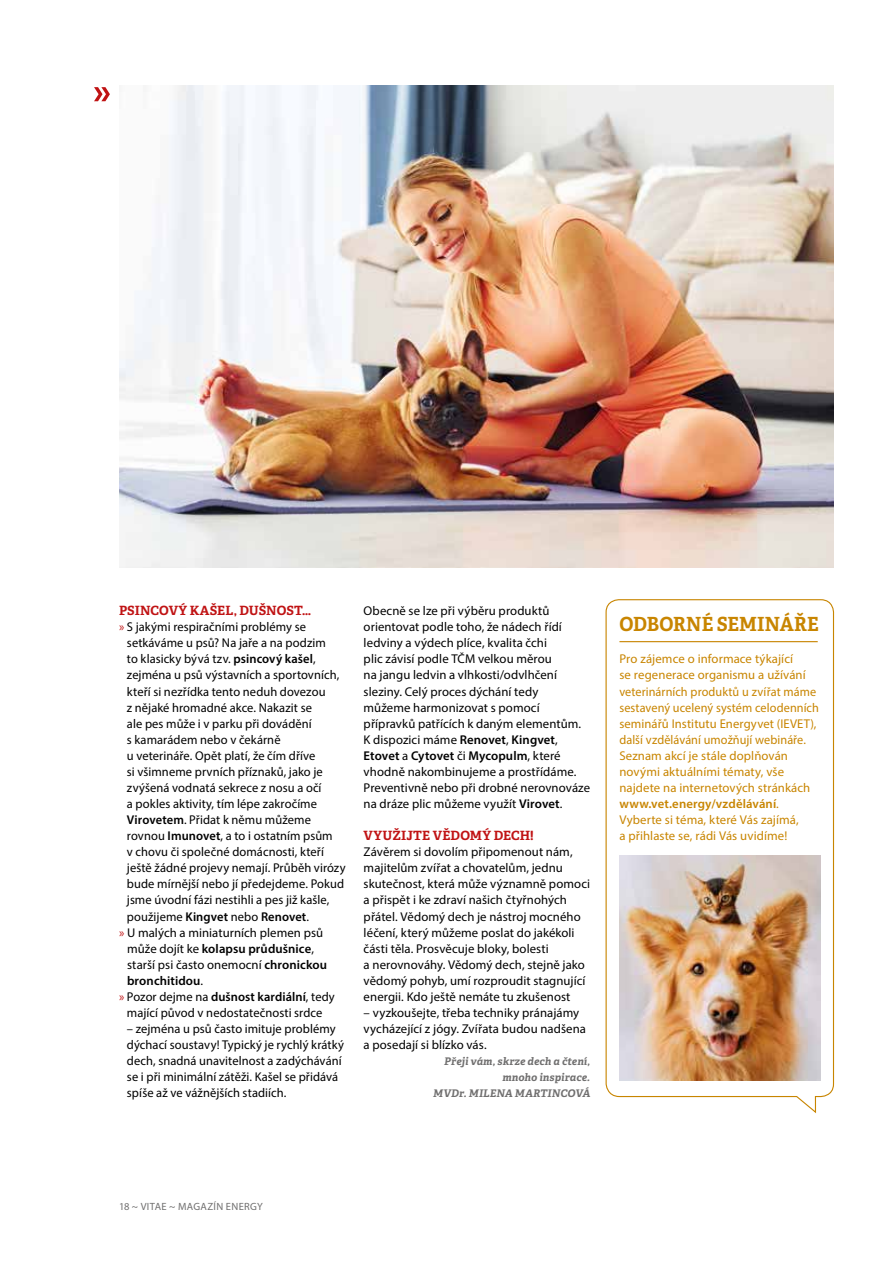
<style>
.page{position:relative;width:893px;height:1263px;background:#fff}
.page>*{position:absolute;margin:0;border:0;box-sizing:border-box;transform-origin:0 0}
.t1{font:700 19.5px "Adelle Basic";letter-spacing:.005em;color:#c88500;scale:.95 1}
.t2{font:12.75px/16px "Myriad Pro";letter-spacing:.005em;color:#000}
.t3{font:12.75px/16px "Myriad Pro";letter-spacing:.005em;color:#c88500}
.t4{font:600 12.75px "Myriad Pro";letter-spacing:.01em;color:#000}
.t5{font:700 12.75px "Adelle Basic";letter-spacing:.005em;color:#c01314}
.t6{font:italic 700 10.5px/16px "Adelle Basic";letter-spacing:.015em;color:#706f6f;text-align:right}
.t7{font:10.5px "Myriad Pro";letter-spacing:.035em;color:#706f6f}
.s1{color:#c01314}
.s2{font-weight:600}
.s3{font-weight:400}
</style>
<div class="page">
<img style="left:119px;top:85px;width:714px;height:482px">
<svg style="left:605px;top:599px;width:230px;height:514px"></svg>
<hr style="left:619px;top:641px;width:199px;height:1px;background:#c88500">
<img style="left:619px;top:856px;width:201px;height:225px">
<svg style="left:94px;top:87px;width:16px;height:14px"></svg>
<p class="t5" style="left:119px;top:602px;width:194px">PSINCOVÝ KAŠEL, DUŠNOST…</p>
<p class="t2" style="left:119px;top:619px;width:189px"><span class="s1">»</span> S jakými respiračními problémy se</p>
<p class="t2" style="left:127px;top:635px;width:200px">setkáváme u psů? Na jaře a na podzim</p>
<p class="t2" style="left:127px;top:651px;width:190px">to klasicky bývá tzv. <span class="s2">psincový kašel</span>,</p>
<p class="t2" style="left:127px;top:667px;width:214px">zejména u psů výstavních a sportovních,</p>
<p class="t2" style="left:127px;top:683px;width:200px">kteří si nezřídka tento neduh dovezou</p>
<p class="t2" style="left:127px;top:699px;width:187px">z nějaké hromadné akce. Nakazit se</p>
<p class="t2" style="left:127px;top:715px;width:186px">ale pes může i v parku při dovádění</p>
<p class="t2" style="left:127px;top:731px;width:155px">s kamarádem nebo v čekárně</p>
<p class="t2" style="left:127px;top:747px;width:190px">u veterináře. Opět platí, že čím dříve</p>
<p class="t2" style="left:127px;top:763px;width:197px">si všimneme prvních příznaků, jako je</p>
<p class="t2" style="left:127px;top:779px;width:196px">zvýšená vodnatá sekrece z nosu a očí</p>
<p class="t2" style="left:127px;top:795px;width:192px">a pokles aktivity, tím lépe zakročíme</p>
<p class="t2" style="left:127px;top:811px;width:185px"><span class="s2">Virovetem</span>. Přidat k němu můžeme</p>
<p class="t2" style="left:127px;top:828px;width:207px">rovnou <span class="s2">Imunovet</span>, a to i ostatním psům</p>
<p class="t2" style="left:127px;top:844px;width:199px">v chovu či společné domácnosti, kteří</p>
<p class="t2" style="left:127px;top:860px;width:220px">ještě žádné projevy nemají. Průběh virózy</p>
<p class="t2" style="left:127px;top:876px;width:219px">bude mírnější nebo jí předejdeme. Pokud</p>
<p class="t2" style="left:127px;top:892px;width:204px">jsme úvodní fázi nestihli a pes již kašle,</p>
<p class="t2" style="left:127px;top:908px;width:184px">použijeme <span class="s2">Kingvet</span> nebo <span class="s2">Renovet</span>.</p>
<p class="t2" style="left:119px;top:924px;width:206px"><span class="s1">»</span> U malých a miniaturních plemen psů</p>
<p class="t4" style="left:127px;top:940px;width:188px"><span class="s3">může dojít ke</span> kolapsu průdušnice<span class="s3">,</span></p>
<p class="t2" style="left:127px;top:956px;width:202px">starší psi často onemocní <span class="s2">chronickou</span></p>
<p class="t4" style="left:127px;top:972px;width:78px">bronchitidou<span class="s3">.</span></p>
<p class="t2" style="left:119px;top:988px;width:217px"><span class="s1">»</span> Pozor dejme na <span class="s2">dušnost kardiální</span>, tedy</p>
<p class="t2" style="left:127px;top:1004px;width:197px">mající původ v nedostatečnosti srdce</p>
<p class="t2" style="left:127px;top:1020px;width:219px">– zejména u psů často imituje problémy dýchací soustavy! Typický je rychlý krátký dech, snadná unavitelnost a zadýchávání se i při minimální zátěži. Kašel se přidává spíše až ve vážnějších stadiích.</p>
<p class="t2" style="left:364px;top:603px;width:228px">Obecně se lze při výběru produktů orientovat podle toho, že nádech řídí ledviny a výdech plíce, kvalita čchi<br>plic závisí podle TČM velkou měrou<br>na jangu ledvin a vlhkosti/odvlhčení sleziny. Celý proces dýchání tedy<br>můžeme harmonizovat s pomocí přípravků patřících k daným elementům.<br>K dispozici máme <span class="s2">Renovet</span>, <span class="s2">Kingvet</span>, <span class="s2">Etovet</span> a <span class="s2">Cytovet</span> či <span class="s2">Mycopulm</span>, které vhodně nakombinujeme a prostřídáme.<br>Preventivně nebo při drobné nerovnováze na dráze plic můžeme využít <span class="s2">Virovet</span>.</p>
<p class="t5" style="left:364px;top:827px;width:172px">VYUŽIJTE VĚDOMÝ DECH!</p>
<p class="t2" style="left:364px;top:844px;width:228px">Závěrem si dovolím připomenout nám, majitelům zvířat a chovatelům, jednu skutečnost, která může významně pomoci a přispět i ke zdraví našich čtyřnohých přátel. Vědomý dech je nástroj mocného léčení, který můžeme poslat do jakékoli části těla. Prosvěcuje bloky, bolesti<br>a nerovnováhy. Vědomý dech, stejně jako vědomý pohyb, umí rozproudit stagnující energii. Kdo ještě nemáte tu zkušenost</p>
<p class="t2" style="left:364px;top:1004px;width:224px">– vyzkoušejte, třeba techniky pránajámy vycházející z jógy. Zvířata budou nadšena a posedají si blízko vás.</p>
<p class="t6" style="left:433px;top:1053px;width:158px">Přeji vám, skrze dech a čtení, mnoho inspirace.<br>MVDr. MILENA MARTINCOVÁ</p>
<h1 class="t1" style="left:619px;top:612px;width:211px">ODBORNÉ SEMINÁŘE</h1>
<p class="t3" style="left:619px;top:651px;width:201px">Pro zájemce o informace týkající<br>se regenerace organismu a užívání veterinárních produktů u zvířat máme sestavený ucelený systém celodenních seminářů Institutu Energyvet (IEVET), další vzdělávání umožňují webináře.<br>Seznam akcí je stále doplňován novými aktuálními tématy, vše najdete na internetových stránkách <span class="s2">www.vet.energy/vzdělávání</span>.<br>Vyberte si téma, které Vás zajímá,<br>a přihlaste se, rádi Vás uvidíme!</p>
<p class="t7" style="left:119px;top:1200px;width:145px">18 ~ VITAE ~ MAGAZÍN ENERGY</p>
</div>
